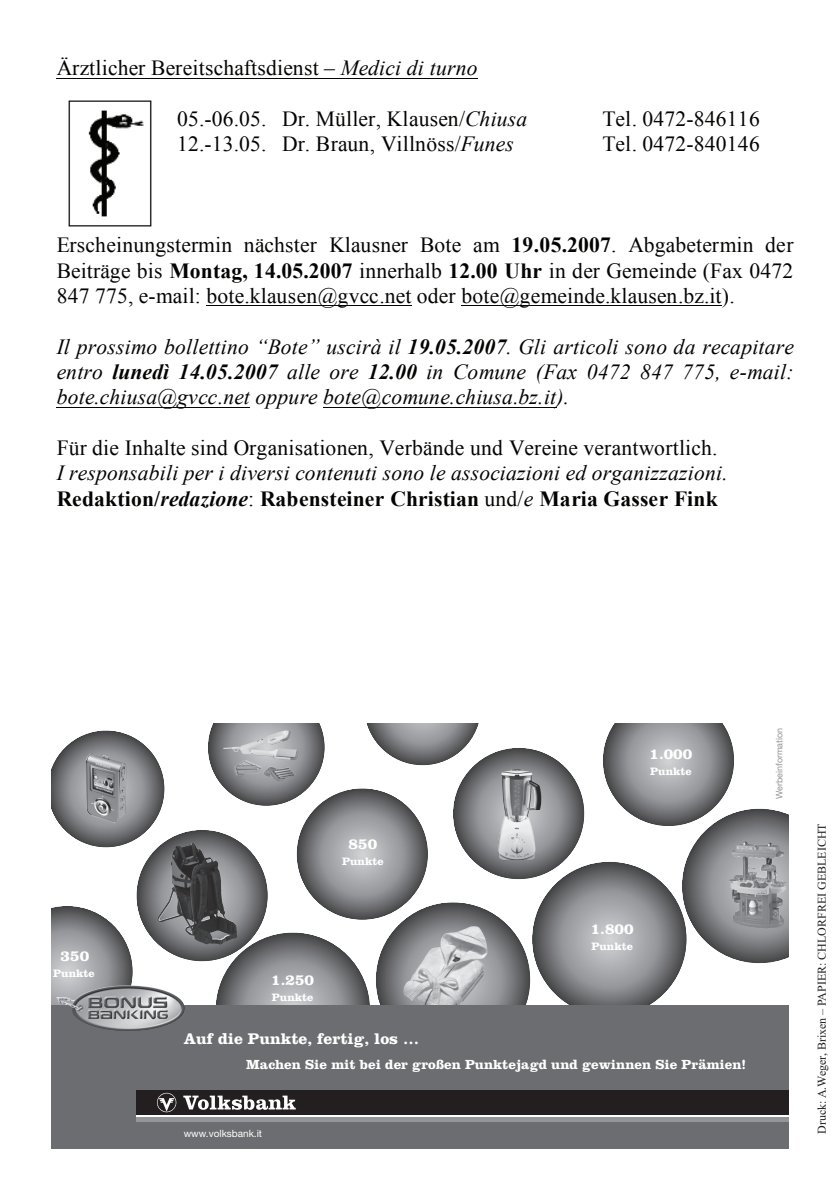
<style>
.page{position:relative;width:839px;height:1191px;background:#fff}
.page>*{position:absolute;margin:0;border:0;box-sizing:border-box;transform-origin:0 0}
.t1{font:21.6px/25.2px "Times New Roman";letter-spacing:.01em;color:#040503;text-align:justify}
.t2{font:italic 21.6px/25.2px "Times New Roman";letter-spacing:.01em;color:#040503;text-align:justify}
.t3{font:700 16px "Clarendon";color:#fff}
.t4{font:700 15.6px "Clarendon";color:#fff}
.t5{font:700 13.6px "Clarendon";color:#fff}
.t6{font:12px "Times New Roman";color:#231f20}
.t7{font:700 11.2px "Clarendon";color:#fff}
.t8{font:10px "Helvetica Neue";color:#fff}
.t9{font:9px "Helvetica Neue";color:#939598}
.s1{font-style:italic}
.s2{font-weight:700}
.s3{font-weight:700;font-style:normal}
.s4{font-style:normal}
</style>
<div class="page">
<img style="left:68px;top:100px;width:84px;height:127px">
<hr style="left:57px;top:78px;width:421px;height:1px;background:#040503">
<hr style="left:206px;top:305px;width:205px;height:1px;background:#040503">
<hr style="left:461px;top:305px;width:260px;height:1px;background:#040503">
<hr style="left:57px;top:406px;width:193px;height:1px;background:#040503">
<hr style="left:323px;top:406px;width:233px;height:1px;background:#040503">
<svg style="left:532px;top:861px;width:154px;height:155px;background:#818285"></svg>
<svg style="left:376px;top:902px;width:154px;height:154px;background:#6b6c6e"></svg>
<svg style="left:216px;top:932px;width:154px;height:154px;background:#818285"></svg>
<svg style="left:51px;top:906px;width:82px;height:99px;background:#9d9ea0"></svg>
<img style="left:403px;top:926px;width:85px;height:79px">
<div style="left:51px;top:1005px;width:737px;height:143px;background:#6c6d70"></div>
<svg style="left:366px;top:723px;width:113px;height:42px"></svg>
<svg style="left:453px;top:747px;width:131px;height:132px;background:#747577"></svg>
<svg style="left:208px;top:723px;width:117px;height:82px"></svg>
<svg style="left:297px;top:788px;width:131px;height:131px;background:#838487"></svg>
<svg style="left:51px;top:730px;width:113px;height:117px"></svg>
<svg style="left:136px;top:829px;width:132px;height:132px;background:#67686a"></svg>
<svg style="left:603px;top:723px;width:185px;height:239px"></svg>
<img style="left:158px;top:845px;width:79px;height:99px">
<img style="left:497px;top:768px;width:44px;height:92px">
<img style="left:223px;top:730px;width:74px;height:30px">
<img style="left:729px;top:841px;width:57px;height:87px">
<img style="left:86px;top:753px;width:40px;height:69px">
<img style="left:56px;top:985px;width:129px;height:45px">
<hr style="left:136px;top:1114px;width:652px;height:3px;background:#fff">
<div style="left:136px;top:1089px;width:652px;height:25px;background:#231f20"></div>
<div style="left:136px;top:1116px;width:652px;height:5px;background:#939598"></div>
<svg style="left:157px;top:1092px;width:19px;height:19px"></svg>
<svg style="left:183px;top:1095px;width:113px;height:14px"></svg>
<p class="t1" style="left:57px;top:55px;width:422px">Ärztlicher Bereitschaftsdienst – <span class="s1">Medici di turno</span></p>
<p class="t1" style="left:177px;top:106px;width:352px">05.-06.05. Dr. Müller, Klausen/<span class="s1">Chiusa</span></p>
<p class="t1" style="left:602px;top:106px;width:159px">Tel. 0472-846116</p>
<p class="t1" style="left:177px;top:131px;width:338px">12.-13.05. Dr. Braun, Villnöss/<span class="s1">Funes</span></p>
<p class="t1" style="left:602px;top:131px;width:159px">Tel. 0472-840146</p>
<p class="t1" style="left:57px;top:232px;width:738px">Erscheinungstermin nächster Klausner Bote am <span class="s2">19.05.2007</span>. Abgabetermin der Beiträge bis <span class="s2">Montag, 14.05.2007</span> innerhalb <span class="s2">12.00 Uhr</span> in der Gemeinde (Fax 0472<br>847 775, e-mail: bote.klausen@gvcc.net oder bote@gemeinde.klausen.bz.it).</p>
<p class="t2" style="left:57px;top:334px;width:739px">Il prossimo bollettino “Bote” uscirà il <span class="s2">19.05.2007</span>. Gli articoli sono da recapitare entro <span class="s2">lunedì 14.05.2007</span> alle ore <span class="s2">12.00</span> in Comune (Fax 0472 847 775, e-mail: bote.chiusa@gvcc.net oppure bote@comune.chiusa.bz.it).</p>
<p class="t1" style="left:57px;top:435px;width:662px">Für die Inhalte sind Organisationen, Verbände und Vereine verantwortlich.</p>
<p class="t2" style="left:57px;top:460px;width:672px">I responsabili per i diversi contenuti sono le associazioni ed organizzazioni.<br><span class="s3">Redaktion/</span><span class="s2">redazione</span><span class="s4">:</span> <span class="s3">Rabensteiner Christian</span> <span class="s4">und/</span>e <span class="s3">Maria Gasser Fink</span></p>
<p class="t4" style="left:61px;top:950px;width:30px">350</p>
<p class="t7" style="left:53px;top:969px;width:43px">Punkte</p>
<p class="t4" style="left:349px;top:837px;width:30px">850</p>
<p class="t7" style="left:342px;top:856px;width:43px">Punkte</p>
<p class="t4" style="left:271px;top:974px;width:44px">1.250</p>
<p class="t7" style="left:272px;top:992px;width:43px">Punkte</p>
<p class="t4" style="left:649px;top:748px;width:44px">1.000</p>
<p class="t7" style="left:650px;top:767px;width:43px">Punkte</p>
<p class="t4" style="left:591px;top:922px;width:44px">1.800</p>
<p class="t7" style="left:591px;top:941px;width:43px">Punkte</p>
<p class="t3" style="left:184px;top:1032px;width:237px">Auf die Punkte, fertig, los …</p>
<p class="t5" style="left:246px;top:1058px;width:501px">Machen Sie mit bei der großen Punktejagd und gewinnen Sie Prämien!</p>
<p class="t8" style="left:184px;top:1129px;width:80px">www.volksbank.it</p>
<p class="t9" style="left:776px;top:798px;width:73px;rotate:-90deg">Werbeinformation</p>
<p class="t6" style="left:818px;top:1133px;width:312px;rotate:-90deg">Druck: A.Weger, Brixen – PAPIER: CHLORFREI GEBLEICHT</p>
</div>
